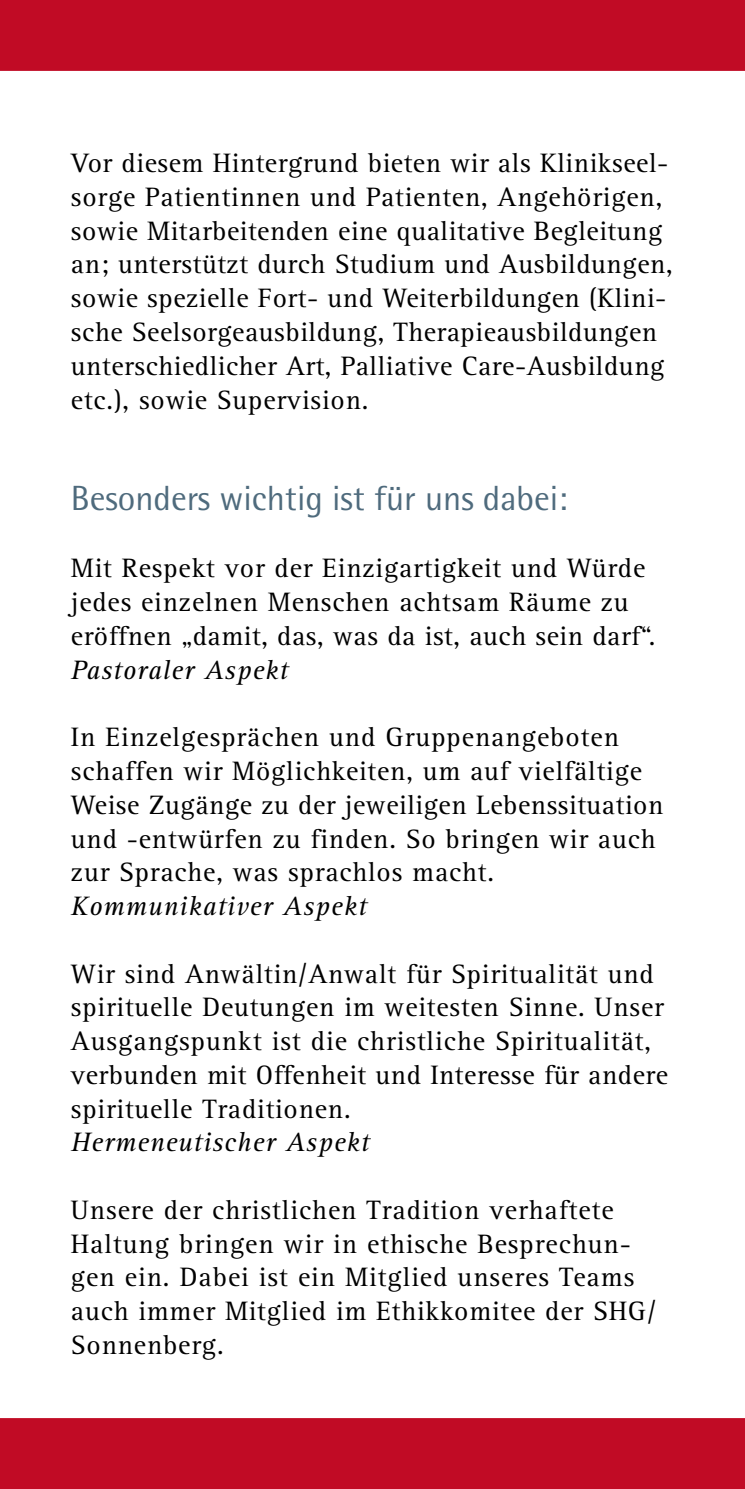
<style>
.page{position:relative;width:745px;height:1489px;background:#fff}
.page>*{position:absolute;margin:0;border:0;box-sizing:border-box;transform-origin:0 0}
.t1{font:35px "Rotis Semi Sans Pro";color:#4f6b7d}
.t2{font:27.5px/33.8px "Rotis Serif Pro";letter-spacing:.03em;color:#000}
.t3{font:italic 27.5px "Rotis Serif Pro";letter-spacing:.03em;color:#000}
</style>
<div class="page">
<div style="left:0;top:1418px;width:744px;height:70px;background:#c10b25"></div>
<div style="left:0;top:0;width:744px;height:71px;background:#c10b25"></div>
<p class="t2" style="left:71px;top:146px;width:602px">Vor diesem Hintergrund bieten wir als Klinikseel&shy;sorge Patientinnen und Patienten, Angehörigen, sowie Mitarbeitenden eine qualitative Begleitung an; unterstützt durch Studium und Ausbildungen, sowie spezielle Fort- und Weiterbildungen (Klini&shy;sche Seelsorgeausbildung, Therapieausbildungen unterschiedlicher Art, Palliative Care-Ausbildung etc.), sowie Supervision.</p>
<p class="t1" style="left:71px;top:477px;width:497px">Besonders wichtig ist für uns dabei:</p>
<p class="t2" style="left:71px;top:551px;width:585px">Mit Respekt vor der Einzigartigkeit und Würde jedes einzelnen Menschen achtsam Räume zu eröffnen „damit, das, was da ist, auch sein darf“.</p>
<p class="t3" style="left:71px;top:653px;width:219px">Pastoraler Aspekt</p>
<p class="t2" style="left:71px;top:720px;width:593px">In Einzelgesprächen und Gruppenangeboten schaffen wir Möglichkeiten, um auf vielfältige Weise Zugänge zu der jeweiligen Lebenssituation und -entwürfen zu finden. So bringen wir auch zur Sprache, was sprachlos macht.</p>
<p class="t3" style="left:71px;top:889px;width:297px">Kommunikativer Aspekt</p>
<p class="t2" style="left:71px;top:956px;width:598px">Wir sind Anwältin/Anwalt für Spiritualität und spirituelle Deutungen im weitesten Sinne. Unser Ausgangspunkt ist die christliche Spiritualität, verbunden mit Offenheit und Interesse für andere spirituelle Traditionen.</p>
<p class="t3" style="left:71px;top:1125px;width:300px">Hermeneutischer Aspekt</p>
<p class="t2" style="left:71px;top:1192px;width:586px">Unsere der christlichen Tradition verhaftete Haltung bringen wir in ethische Besprechun&shy;gen ein. Dabei ist ein Mitglied unseres Teams auch immer Mitglied im Ethikkomitee der SHG/ Sonnenberg.</p>
</div>
